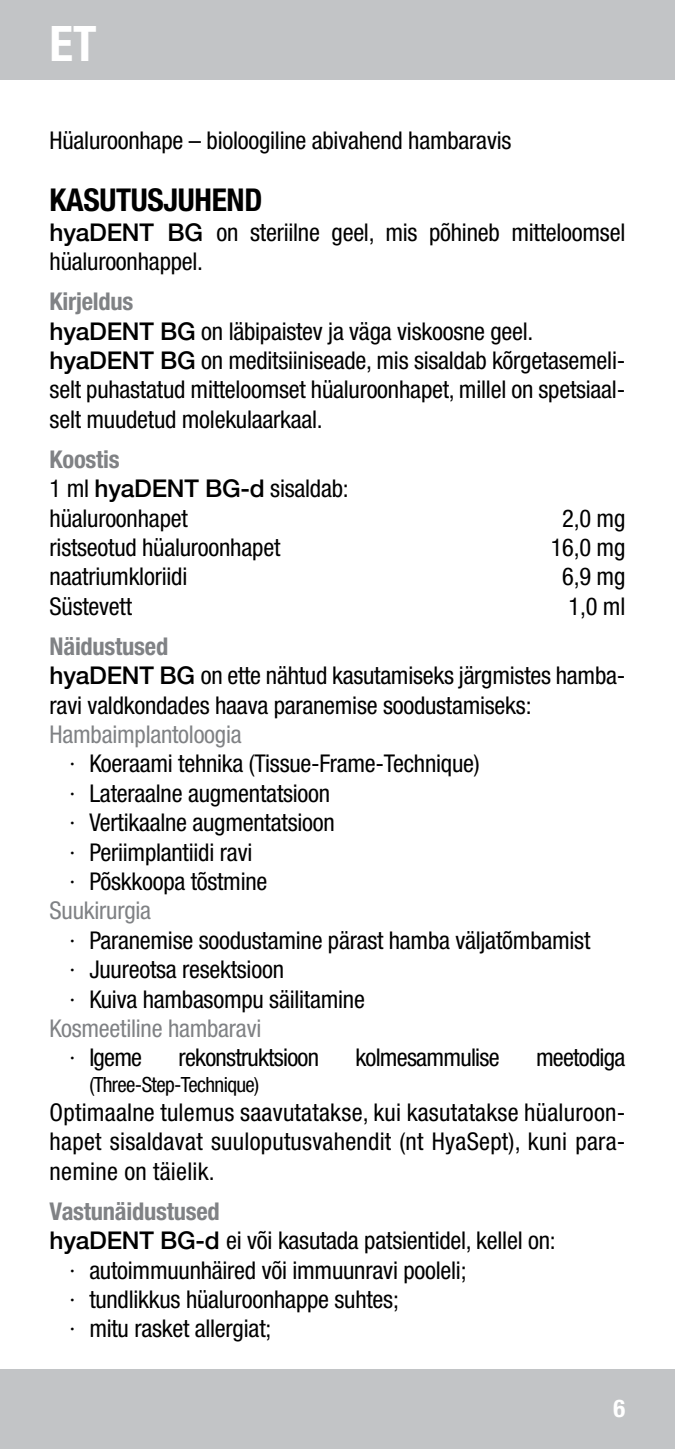
<style>
.page{position:relative;width:675px;height:1449px;background:#fff}
.page>*{position:absolute;margin:0;border:0;box-sizing:border-box;transform-origin:0 0}
.t1{font:700 condensed 49px "Helvetica Neue LT Std";color:#fff}
.t2{font:700 condensed 31.5px "Helvetica Neue LT Pro";letter-spacing:-.01em;color:#000}
.t3{font:condensed 24.5px/29.4px "Helvetica Neue LT Pro";letter-spacing:-.01em;color:#000}
.t4{font:condensed 24.5px "Helvetica Neue LT Pro";letter-spacing:-.01em;color:#808285}
.t5{font:condensed 24.5px "Helvetica Neue LT Pro";letter-spacing:-.03em;color:#000}
.t6{font:700 condensed 24.5px "Helvetica Neue LT Pro";letter-spacing:-.01em;color:#808285}
.t7{font:700 condensed 24.5px "Helvetica Neue LT Std";color:#fff}
.t8{font:condensed 21px "Helvetica Neue LT Pro";letter-spacing:-.03em;color:#000}
.s1{font-weight:500;font-stretch:normal}
.s2{font-weight:700;color:#808285}
</style>
<div class="page">
<div style="left:0;top:0;width:675px;height:79px;background:#c2c4c6"></div>
<div style="left:0;top:1369px;width:675px;height:80px;background:#c2c4c6"></div>
<h1 class="t1" style="left:50px;top:14px;width:49px">ET</h1>
<p class="t3" style="left:50px;top:126px;width:463px">Hüaluroonhape – bioloogiline abivahend hambaravis</p>
<p class="t2" style="left:50px;top:181px;width:214px">KASUTUSJUHEND</p>
<p class="t3" style="left:50px;top:217px;width:577px"><span class="s1">hyaDENT BG</span> on steriilne geel, mis põhineb mitteloomsel hüaluroonhappel.</p>
<p class="t3" style="left:50px;top:287px;width:577px"><span class="s2">Kirjeldus<br></span><span class="s1">hyaDENT BG</span> on läbipaistev ja väga viskoosne geel. <span class="s1">hyaDENT BG</span> on meditsiiniseade, mis sisaldab kõrgetasemeli&shy;selt puhastatud mitteloomset hüaluroonhapet, millel on spetsiaal&shy;selt muudetud molekulaarkaal.</p>
<p class="t3" style="left:50px;top:444px;width:300px"><span class="s2">Koostis<br></span>1 ml <span class="s1">hyaDENT BG-d</span> sisaldab: hüaluroonhapet</p>
<p class="t3" style="left:562px;top:503px;width:65px">2,0 mg</p>
<p class="t3" style="left:50px;top:532px;width:232px">ristseotud hüaluroonhapet</p>
<p class="t3" style="left:550px;top:532px;width:76px">16,0 mg</p>
<p class="t3" style="left:50px;top:562px;width:139px">naatriumkloriidi</p>
<p class="t3" style="left:562px;top:562px;width:65px">6,9 mg</p>
<p class="t3" style="left:50px;top:591px;width:84px">Süstevett</p>
<p class="t3" style="left:568px;top:591px;width:58px">1,0 ml</p>
<p class="t3" style="left:50px;top:631px;width:577px"><span class="s2">Näidustused<br></span><span class="s1">hyaDENT BG</span> on ette nähtud kasutamiseks järgmistes hamba&shy;ravi valdkondades haava paranemise soodustamiseks:</p>
<p class="t4" style="left:50px;top:720px;width:193px">Hambaimplantoloogia</p>
<p class="t3" style="left:69px;top:749px;width:411px">· Koeraami tehnika (Tissue-Frame-Technique) · Lateraalne augmentatsioon<br>· Vertikaalne augmentatsioon<br>· Periimplantiidi ravi<br>· Põskkoopa tõstmine</p>
<p class="t4" style="left:50px;top:896px;width:103px">Suukirurgia</p>
<p class="t3" style="left:69px;top:925px;width:522px">· Paranemise soodustamine pärast hamba väljatõmbamist · Juureotsa resektsioon<br>· Kuiva hambasompu säilitamine</p>
<p class="t4" style="left:50px;top:1014px;width:213px">Kosmeetiline hambaravi</p>
<p class="t3" style="left:69px;top:1043px;width:74px">· Igeme</p>
<p class="t5" style="left:178px;top:1043px;width:142px">rekonstruktsioon</p>
<p class="t5" style="left:355px;top:1043px;width:146px">kolmesammulise</p>
<p class="t5" style="left:536px;top:1043px;width:91px">meetodiga</p>
<p class="t8" style="left:89px;top:1072px;width:171px">(Three-Step-Technique)</p>
<p class="t3" style="left:50px;top:1097px;width:577px;text-align:justify">Optimaalne tulemus saavutatakse, kui kasutatakse hüaluroon&shy;hapet sisaldavat suuloputusvahendit (nt HyaSept), kuni para&shy;nemine on täielik.</p>
<p class="t6" style="left:50px;top:1196px;width:172px">Vastunäidustused</p>
<p class="t3" style="left:50px;top:1225px;width:507px"><span class="s1">hyaDENT BG-d</span> ei või kasutada patsientidel, kellel on:</p>
<p class="t3" style="left:69px;top:1255px;width:398px">· autoimmuunhäired või immuunravi pooleli;</p>
<p class="t3" style="left:69px;top:1284px;width:331px">· tundlikkus hüaluroonhappe suhtes;</p>
<p class="t3" style="left:69px;top:1313px;width:203px">· mitu rasket allergiat;</p>
<p class="t7" style="left:613px;top:1393px;width:13px">6</p>
</div>
